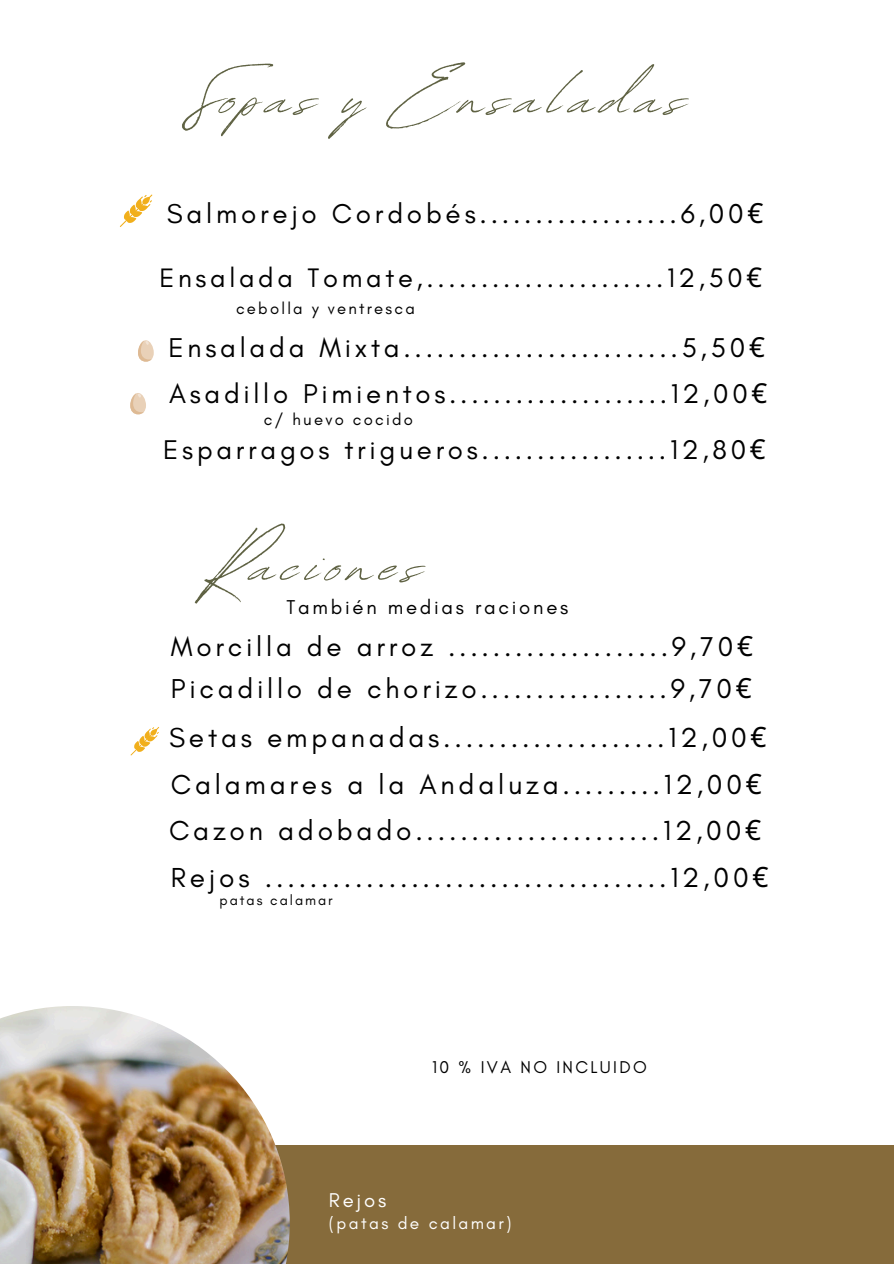
<style>
.page{position:relative;width:894px;height:1264px;background:#fff}
.page>*{position:absolute;margin:0;border:0;box-sizing:border-box;transform-origin:0 0}
.t1{font:84.3px "Revive 80 Signature";letter-spacing:.085em;color:#5f6243}
.t2{font:28.05px "Glacial Indifference";letter-spacing:.135em;color:#000}
.t3{font:27.9px "Glacial Indifference";letter-spacing:.135em;color:#000}
.t4{font:27.75px "Glacial Indifference";letter-spacing:.135em;color:#000}
.t5{font:27.6px "Glacial Indifference";letter-spacing:.135em;color:#000}
.t6{font:27.15px "Glacial Indifference";letter-spacing:.135em;color:#000}
.t7{font:20.4px "Glacial Indifference";letter-spacing:.135em;color:#000}
.t8{font:20.4px "Glacial Indifference";letter-spacing:.135em;color:#fff}
.t9{font:17.4px "Glacial Indifference";letter-spacing:.135em;color:#fff}
.t10{font:17.4px "Glacial Indifference";letter-spacing:.135em;color:#000}
.t11{font:16.65px "Glacial Indifference";letter-spacing:.135em;color:#000}
.t12{font:14.4px "Glacial Indifference";letter-spacing:.135em;color:#000}
.s1{font-family:"Noto Sans"}
</style>
<div class="page">
<div style="left:2px;top:1144px;width:891px;height:119px;background:#866b3b"></div>
<img style="left:0;top:1006px;width:290px;height:257px">
<svg style="left:130px;top:727px;width:29px;height:28px"></svg>
<svg style="left:138px;top:340px;width:16px;height:21px"></svg>
<svg style="left:130px;top:393px;width:16px;height:21px"></svg>
<svg style="left:119px;top:194px;width:33px;height:33px"></svg>
<h1 class="t1" style="left:190px;top:34px;width:496px">Sopas y Ensaladas</h1>
<h2 class="t4" style="left:167px;top:196px;width:598px">Salmorejo Cordobés..................6,00<span class="s1">€</span></h2>
<h2 class="t6" style="left:159px;top:261px;width:604px">Ensalada Tomate,......................12,50<span class="s1">€</span></h2>
<h5 class="t11" style="left:236px;top:298px;width:180px">cebolla y ventresca</h5>
<h2 class="t5" style="left:168px;top:330px;width:597px">Ensalada Mixta.........................5,50<span class="s1">€</span></h2>
<h2 class="t5" style="left:169px;top:376px;width:599px">Asadillo Pimientos....................12,00<span class="s1">€</span></h2>
<h2 class="t11" style="left:264px;top:409px;width:151px">c/ huevo cocido</h2>
<h2 class="t5" style="left:163px;top:432px;width:603px">Esparragos trigueros.................12,80<span class="s1">€</span></h2>
<p class="t1" style="left:211px;top:501px;width:212px">Raciones</p>
<p class="t7" style="left:286px;top:595px;width:283px">También medias raciones</p>
<h2 class="t3" style="left:171px;top:629px;width:583px">Morcilla de arroz ....................9,70<span class="s1">€</span></h2>
<h5 class="t3" style="left:171px;top:671px;width:582px">Picadillo de chorizo.................9,70<span class="s1">€</span></h5>
<h2 class="t2" style="left:169px;top:720px;width:599px">Setas empanadas....................12,00<span class="s1">€</span></h2>
<h3 class="t2" style="left:171px;top:767px;width:592px">Calamares a la Andaluza.........12,00<span class="s1">€</span></h3>
<h2 class="t2" style="left:169px;top:813px;width:593px">Cazon adobado......................12,00<span class="s1">€</span></h2>
<h2 class="t2" style="left:171px;top:860px;width:599px">Rejos ....................................12,00<span class="s1">€</span></h2>
<h2 class="t12" style="left:219px;top:891px;width:115px">patas calamar</h2>
<h1 class="t10" style="left:432px;top:1056px;width:216px">10 % IVA NO INCLUIDO</h1>
<p class="t8" style="left:329px;top:1187px;width:59px">Rejos</p>
<p class="t9" style="left:329px;top:1211px;width:184px">(patas de calamar)</p>
</div>
